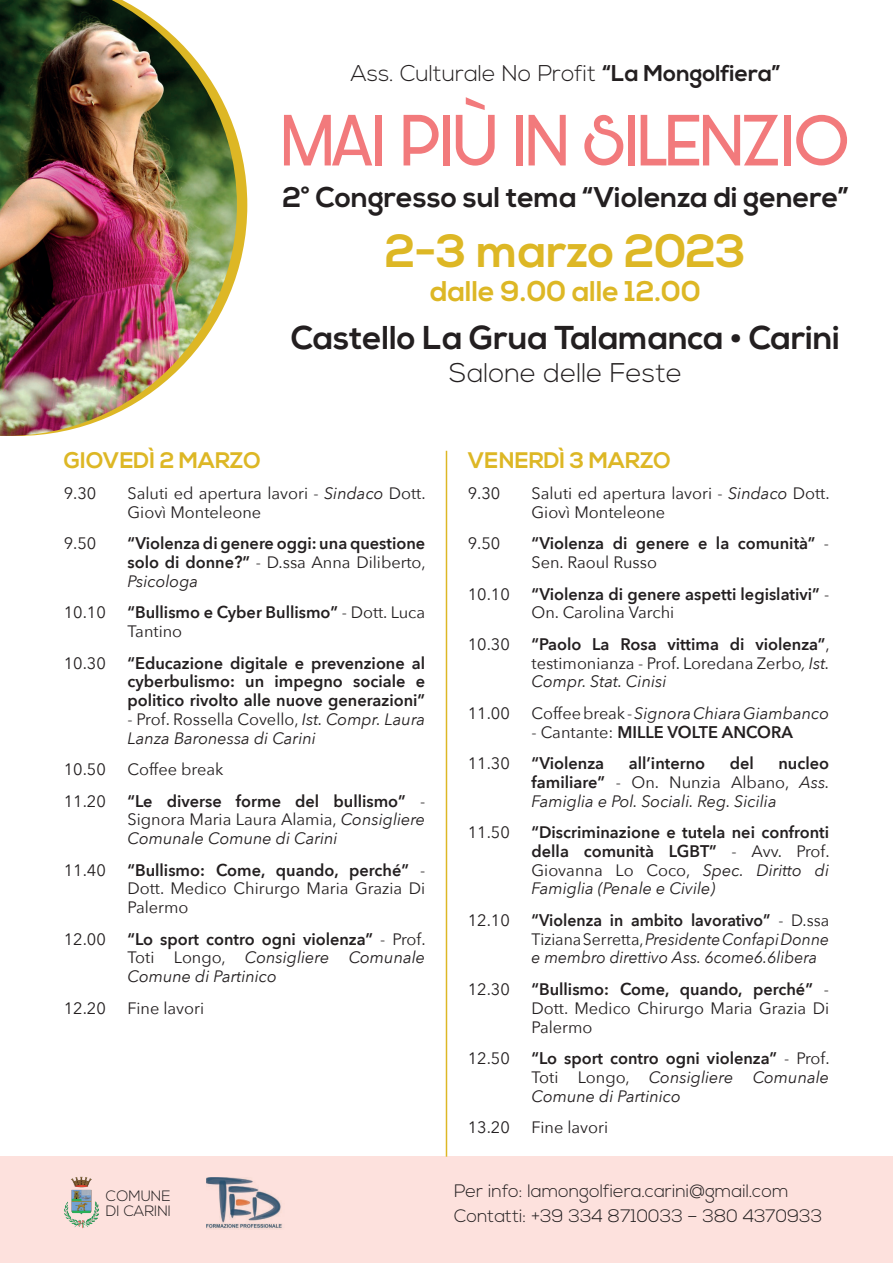
<style>
.page{position:relative;width:893px;height:1263px;background:#fff}
.page>*{position:absolute;margin:0;border:0;box-sizing:border-box;transform-origin:0 0}
.t1{font:75.45px "Bunya PERSONAL";color:#f27a7c}
.t2{font:700 46.5px "Nexa";color:#ddb725}
.t3{font:700 33px "Nexa";color:#231f20}
.t4{font:700 28.5px "Nexa";color:#231f20}
.t5{font:700 28.5px "Nexa";color:#ddb725}
.t6{font:300 27px "Nexa";color:#231f20}
.t7{font:300 22.8px "Nexa";color:#231f20}
.t8{font:700 22.5px "Nexa";color:#ddb725}
.t9{font:300 18px/25.5px "Nexa";color:#231f20}
.t10{font:600 16.5px/18.8px "Avenir Next";color:#231f20;text-align:justify}
.t11{font:16.5px/18.8px "Avenir Next";color:#231f20;text-align:justify}
.t12{font:italic 16.5px/18.8px "Avenir Next";color:#231f20;text-align:justify}
.t13{font:italic 16.5px/18.8px "Avenir Next";color:#231f20;text-align:justify;scale:.96 1}
.t14{font:300 15px/15px "Nexa";color:#231f20}
.s1{font-weight:700}
.s2{font-style:italic}
.s3{font-weight:400}
.s4{font-weight:400;font-style:italic}
.s5{font-style:normal}
.s6{font-weight:600;font-style:normal}
.s7{font-weight:600}
</style>
<div class="page">
<div style="left:0;top:1157px;width:893px;height:106px;background:#fde1dd"></div>
<img style="left:64px;top:1176px;width:35px;height:53px">
<img style="left:207px;top:1177px;width:75px;height:52px">
<svg style="left:237px;top:137px;width:10px;height:136px"></svg>
<img style="left:0;top:0;width:237px;height:436px">
<hr style="left:446px;top:451px;width:1px;height:706px;background:#ddb725">
<h3 class="t7" style="left:351px;top:60px;width:431px">Ass. Culturale No Profit <span class="s1">“La Mongolfiera”</span></h3>
<h1 class="t1" style="left:282px;top:95px;width:568px">MAI PIÙ IN SILENZIO</h1>
<h3 class="t4" style="left:282px;top:180px;width:568px">2° Congresso sul tema “Violenza di genere”</h3>
<h2 class="t2" style="left:385px;top:224px;width:363px">2-3 marzo 2023</h2>
<h3 class="t5" style="left:430px;top:275px;width:272px">dalle 9.00 alle 12.00</h3>
<h3 class="t3" style="left:291px;top:319px;width:551px">Castello La Grua Talamanca • Carini</h3>
<h3 class="t6" style="left:449px;top:357px;width:234px">Salone delle Feste</h3>
<h3 class="t8" style="left:64px;top:447px;width:199px">GIOVEDÌ 2 MARZO</h3>
<p class="t11" style="left:64px;top:483px;width:34px">9.30</p>
<p class="t11" style="left:128px;top:483px;width:300px">Saluti ed apertura lavori - <span class="s2">Sindaco</span> Dott.<br>Giovì Monteleone</p>
<p class="t11" style="left:64px;top:534px;width:34px">9.50</p>
<p class="t10" style="left:128px;top:534px;width:300px">“Violenza di genere oggi: una questione solo di donne?” <span class="s3">- D.ssa Anna Diliberto, </span><span class="s4">Psicologa</span></p>
<p class="t11" style="left:64px;top:603px;width:44px">10.10</p>
<p class="t10" style="left:128px;top:603px;width:299px">“Bullismo e Cyber Bullismo” <span class="s3">- Dott. Luca<br>Tantino</span></p>
<p class="t11" style="left:64px;top:653px;width:44px">10.30</p>
<p class="t10" style="left:128px;top:653px;width:299px">“Educazione digitale e prevenzione al cyberbulismo: un impegno sociale e politico rivolto alle nuove generazioni”</p>
<p class="t12" style="left:128px;top:709px;width:299px"><span class="s5">- Prof. Rossella Covello,</span> Ist. Compr. Laura<br>Lanza Baronessa di Carini</p>
<p class="t11" style="left:64px;top:759px;width:44px">10.50</p>
<p class="t11" style="left:128px;top:759px;width:97px">Coffee break</p>
<p class="t11" style="left:64px;top:791px;width:44px">11.20</p>
<p class="t12" style="left:128px;top:791px;width:299px"><span class="s6">“Le diverse forme del bullismo”</span> <span class="s5">- Signora Maria Laura Alamia,</span> Consigliere Comunale Comune di Carini</p>
<p class="t11" style="left:64px;top:860px;width:44px">11.40</p>
<p class="t11" style="left:128px;top:860px;width:299px"><span class="s7">“Bullismo: Come, quando, perché”</span> - Dott. Medico Chirurgo Maria Grazia Di Palermo</p>
<p class="t11" style="left:64px;top:929px;width:44px">12.00</p>
<p class="t12" style="left:128px;top:929px;width:300px"><span class="s6">“Lo sport contro ogni violenza”</span> <span class="s5">- Prof.<br>Toti Longo,</span> Consigliere Comunale Comune di Partinico</p>
<p class="t11" style="left:64px;top:998px;width:44px">12.20</p>
<p class="t11" style="left:128px;top:998px;width:78px">Fine lavori</p>
<p class="t14" style="left:106px;top:1189px;width:67px">COMUNE<br>DI CARINI</p>
<h3 class="t8" style="left:468px;top:447px;width:205px">VENERDÌ 3 MARZO</h3>
<p class="t11" style="left:468px;top:483px;width:34px">9.30</p>
<p class="t11" style="left:531px;top:483px;width:300px">Saluti ed apertura lavori - <span class="s2">Sindaco</span> Dott.<br>Giovì Monteleone</p>
<p class="t11" style="left:468px;top:534px;width:34px">9.50</p>
<p class="t10" style="left:531px;top:534px;width:299px">“Violenza di genere e la comunità” <span class="s3">-<br>Sen. Raoul Russo</span></p>
<p class="t11" style="left:468px;top:584px;width:44px">10.10</p>
<p class="t10" style="left:531px;top:584px;width:299px">“Violenza di genere aspetti legislativi” <span class="s3">-<br>On. Carolina Varchi</span></p>
<p class="t11" style="left:468px;top:634px;width:44px">10.30</p>
<p class="t11" style="left:531px;top:634px;width:300px"><span class="s7">“Paolo La Rosa vittima di violenza”</span>, testimonianza - Prof. Loredana Zerbo<span class="s2">, Ist.<br>Compr. Stat. Cinisi</span></p>
<p class="t11" style="left:468px;top:703px;width:44px">11.00</p>
<p class="t12" style="left:531px;top:703px;width:299px"><span class="s5">Coffee break -</span> Signora Chiara Giambanco</p>
<p class="t10" style="left:531px;top:722px;width:263px"><span class="s3">- Cantante:</span> MILLE VOLTE ANCORA</p>
<p class="t11" style="left:468px;top:753px;width:44px">11.30</p>
<p class="t10" style="left:531px;top:754px;width:74px">“Violenza</p>
<p class="t10" style="left:629px;top:754px;width:78px">all’interno</p>
<p class="t10" style="left:730px;top:754px;width:26px">del</p>
<p class="t12" style="left:531px;top:753px;width:300px;text-indent:247px"><span class="s6">nucleo familiare”</span> <span class="s5">- On. Nunzia Albano,</span> Ass.<br>Famiglia e Pol. Sociali. Reg. Sicilia</p>
<p class="t11" style="left:468px;top:822px;width:44px">11.50</p>
<p class="t10" style="left:531px;top:822px;width:300px">“Discriminazione e tutela nei confronti della comunità LGBT” <span class="s3">- Avv. Prof.<br>Giovanna Lo Coco,</span> <span class="s4">Spec. Diritto di Famiglia (Penale e Civile)</span></p>
<p class="t11" style="left:468px;top:910px;width:44px">12.10</p>
<p class="t13" style="left:531px;top:910px;width:312px"><span class="s6">“Violenza in ambito lavorativo”</span> <span class="s5">- D.ssa Tiziana Serretta,</span> Presidente Confapi Donne e membro direttivo Ass. 6come6.6libera</p>
<p class="t11" style="left:468px;top:979px;width:44px">12.30</p>
<p class="t11" style="left:531px;top:979px;width:299px"><span class="s7">“Bullismo: Come, quando, perché”</span> - Dott. Medico Chirurgo Maria Grazia Di Palermo</p>
<p class="t11" style="left:468px;top:1048px;width:44px">12.50</p>
<p class="t12" style="left:531px;top:1048px;width:300px"><span class="s6">“Lo sport contro ogni violenza”</span> <span class="s5">- Prof.<br>Toti Longo,</span> Consigliere Comunale Comune di Partinico</p>
<p class="t11" style="left:468px;top:1117px;width:44px">13.20</p>
<p class="t11" style="left:531px;top:1117px;width:78px">Fine lavori</p>
<p class="t9" style="left:454px;top:1179px;width:370px">Per info: lamongolfiera.carini@gmail.com<br>Contatti: +39 334 8710033 – 380 4370933</p>
</div>
